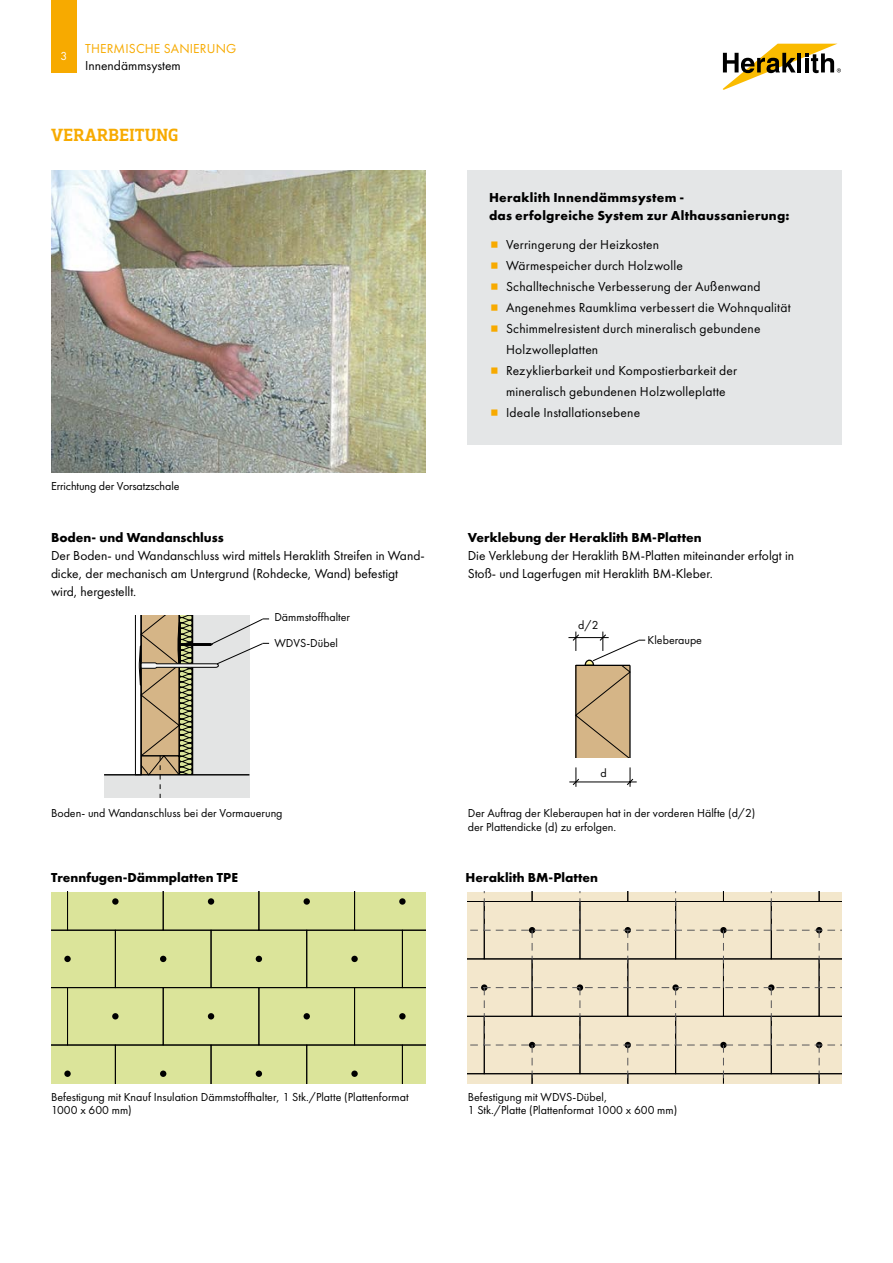
<style>
.page{position:relative;width:893px;height:1263px;background:#fff}
.page>*{position:absolute;margin:0;border:0;box-sizing:border-box;transform-origin:0 0}
.t1{font:500 18px "Dobra Slab";letter-spacing:.005em;color:#f7aa00}
.t2{font:13.5px/21px "Futura PT";letter-spacing:.01em;color:#000}
.t3{font:700 13.5px/18px "Futura PT";color:#000}
.t4{font:13.5px "Futura PT";letter-spacing:.01em;color:#f7aa00}
.t5{font:12px/13.5px "Futura PT";color:#000}
.t6{font:12px "Futura PT";color:#fff}
</style>
<div class="page">
<div style="left:51px;top:0;width:26px;height:72px;background:#f7aa00"></div>
<svg style="left:723px;top:44px;width:118px;height:46px"></svg>
<img style="left:51px;top:170px;width:374px;height:302px">
<div style="left:104px;top:775px;width:145px;height:22px;background:#e3e4e4"></div>
<hr style="left:104px;top:774px;width:145px;height:1px;background:#000">
<hr style="left:569px;top:782px;width:68px;height:1px;background:#000">
<svg style="left:626px;top:767px;width:8px;height:20px"></svg>
<svg style="left:572px;top:767px;width:8px;height:20px"></svg>
<hr style="left:568px;top:637px;width:41px;height:1px;background:#000">
<svg style="left:51px;top:892px;width:374px;height:191px;background:#cfd892"></svg>
<svg style="left:468px;top:892px;width:374px;height:191px;background:#e5d9c0"></svg>
<svg style="left:571px;top:631px;width:74px;height:126px"></svg>
<svg style="left:135px;top:615px;width:134px;height:182px"></svg>
<div style="left:468px;top:170px;width:374px;height:275px;background:#e4e6e7"></div>
<p class="t6" style="left:60px;top:48px;width:8px">3</p>
<p class="t4" style="left:85px;top:40px;width:153px">THERMISCHE SANIERUNG</p>
<p class="t2" style="left:85px;top:55px;width:97px">Innendämmsystem</p>
<h1 class="t1" style="left:51px;top:124px;width:129px">VERARBEITUNG</h1>
<p class="t5" style="left:51px;top:479px;width:130px">Errichtung der Vorsatzschale</p>
<p class="t3" style="left:51px;top:528px;width:174px">Boden- und Wandanschluss</p>
<p class="t2" style="left:51px;top:546px;width:375px;line-height:18px">Der Boden- und Wandanschluss wird mittels Heraklith Streifen in Wand&shy;dicke, der mechanisch am Untergrund (Rohdecke, Wand) befestigt wird, hergestellt.</p>
<p class="t5" style="left:274px;top:603px;width:77px;line-height:26.2px">Dämmstoffhalter<br>WDVS-Dübel</p>
<p class="t3" style="left:489px;top:188px;width:302px">Heraklith Innendämmsystem -<br>das erfolgreiche System zur Althaussanierung:</p>
<p class="t2" style="left:506px;top:234px;width:286px">Verringerung der Heizkosten<br>Wärmespeicher durch Holzwolle<br>Schalltechnische Verbesserung der Außenwand Angenehmes Raumklima verbessert die Wohnqualität Schimmelresistent durch mineralisch gebundene Holzwolleplatten<br>Rezyklierbarkeit und Kompostierbarkeit der mineralisch gebundenen Holzwolleplatte<br>Ideale Installationsebene</p>
<p class="t3" style="left:468px;top:528px;width:236px">Verklebung der Heraklith BM-Platten</p>
<p class="t2" style="left:468px;top:546px;width:328px;line-height:18px">Die Verklebung der Heraklith BM-Platten miteinander erfolgt in<br>Stoß- und Lagerfugen mit Heraklith BM-Kleber.</p>
<p class="t5" style="left:578px;top:618px;width:22px">d/2</p>
<p class="t5" style="left:648px;top:633px;width:56px">Kleberaupe</p>
<p class="t5" style="left:601px;top:766px;width:8px">d</p>
<p class="t5" style="left:51px;top:806px;width:233px">Boden- und Wandanschluss bei der Vormauerung</p>
<p class="t5" style="left:468px;top:806px;width:289px">Der Auftrag der Kleberaupen hat in der vorderen Hälfte (d/2) der Plattendicke (d) zu erfolgen.</p>
<p class="t3" style="left:51px;top:868px;width:188px">Trennfugen-Dämmplatten TPE</p>
<p class="t3" style="left:466px;top:868px;width:134px">Heraklith BM-Platten</p>
<p class="t5" style="left:51px;top:1090px;width:359px">Befestigung mit Knauf Insulation Dämmstoffhalter, 1 Stk./Platte (Plattenformat<br>1000 x 600 mm)</p>
<p class="t5" style="left:468px;top:1090px;width:211px">Befestigung mit WDVS-Dübel,<br>1 Stk./Platte (Plattenformat 1000 x 600 mm)</p>
</div>
